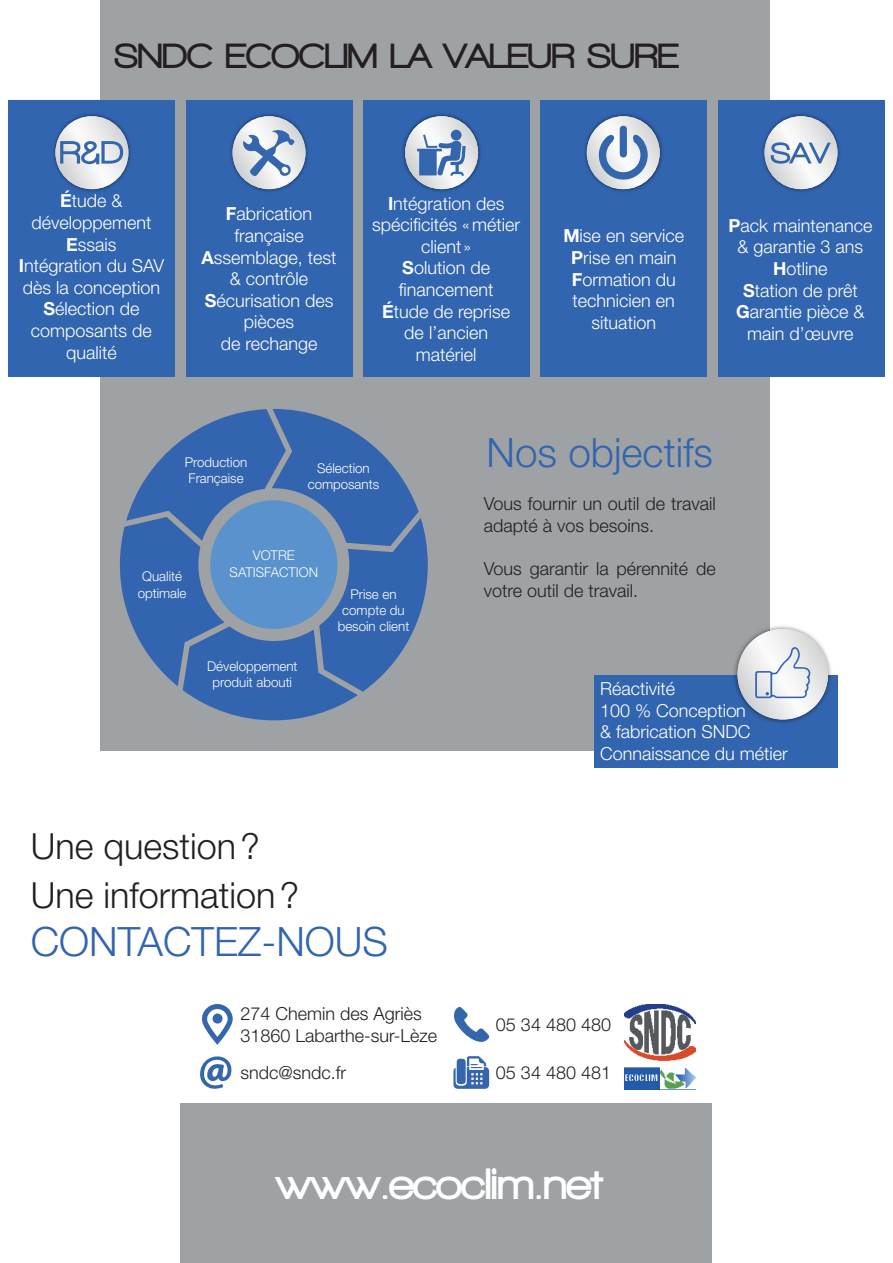
<style>
.page{position:relative;width:893px;height:1263px;background:#fff}
.page>*{position:absolute;margin:0;border:0;box-sizing:border-box;transform-origin:0 0}
.Titre{font:900 45px "Walkway";color:#fff}
.Texte{font:300 40.5px "Helvetica Neue LT Pro";color:#3265af}
.Texte-2{font:300 36px "Helvetica Neue LT Pro";color:#231f20}
.Titre-2{font:900 36px "Walkway";color:#231f20}
.texte_centré{font:300 18px/21.6px "Helvetica Neue LT Pro";color:#fff;text-align:center}
.Texte-3{font:300 18px/21.6px "Helvetica Neue LT Pro";color:#231f20}
.Texte-4{font:300 18px "Helvetica Neue LT Pro";color:#fff}
.t1{font:300 13.5px/16.2px "Helvetica Neue LT Pro";color:#fdfefe;text-align:center}
.s1{font-weight:700}
</style>
<div class="page">
<div style="left:100px;top:0;width:670px;height:750px;background:#9fa2a4"></div>
<div style="left:181px;top:1103px;width:531px;height:160px;background:#9fa2a4"></div>
<svg style="left:120px;top:409px;width:308px;height:311px"></svg>
<svg style="left:202px;top:1004px;width:31px;height:41px"></svg>
<div style="left:212px;top:1013px;width:11px;height:10px;background:#3366ad;border-radius:50%"></div>
<svg style="left:453px;top:1056px;width:36px;height:33px"></svg>
<svg style="left:200px;top:1056px;width:31px;height:33px"></svg>
<svg style="left:454px;top:1007px;width:35px;height:35px"></svg>
<img style="left:624px;top:1004px;width:71px;height:85px">
<div style="left:9px;top:101px;width:166px;height:276px;background:#3265af"></div>
<div style="left:186px;top:101px;width:166px;height:276px;background:#3265af"></div>
<div style="left:363px;top:101px;width:166px;height:276px;background:#3265af"></div>
<div style="left:540px;top:101px;width:166px;height:276px;background:#3265af"></div>
<div style="left:718px;top:101px;width:166px;height:276px;background:#3265af"></div>
<img style="left:53px;top:113px;width:78px;height:79px">
<svg style="left:55px;top:116px;width:73px;height:73px;background:#e6e7e8"></svg>
<svg style="left:60px;top:141px;width:63px;height:23px"></svg>
<img style="left:230px;top:113px;width:78px;height:79px">
<svg style="left:233px;top:116px;width:72px;height:73px;background:#e4e4e5"></svg>
<svg style="left:243px;top:130px;width:51px;height:46px"></svg>
<img style="left:402px;top:113px;width:79px;height:79px">
<svg style="left:405px;top:116px;width:73px;height:73px;background:#e3e4e5"></svg>
<div style="left:451px;top:130px;width:11px;height:10px;background:#3366ad;border-radius:50%"></div>
<svg style="left:417px;top:134px;width:49px;height:42px"></svg>
<img style="left:584px;top:113px;width:79px;height:79px">
<svg style="left:587px;top:116px;width:73px;height:73px"></svg>
<svg style="left:596px;top:126px;width:52px;height:56px"></svg>
<img style="left:762px;top:113px;width:78px;height:79px">
<svg style="left:764px;top:116px;width:73px;height:73px;background:#e6e7e8"></svg>
<svg style="left:771px;top:142px;width:60px;height:22px"></svg>
<div style="left:594px;top:675px;width:243px;height:92px;background:#3265af"></div>
<img style="left:734px;top:626px;width:97px;height:97px">
<svg style="left:737px;top:629px;width:91px;height:90px;background:#e3e4e5"></svg>
<svg style="left:755px;top:647px;width:56px;height:51px"></svg>
<p class="Titre-2" style="left:115px;top:36px;width:565px">SNDC ECOCLIM LA VALEUR SURE</p>
<p class="texte_centré" style="left:60px;top:190px;width:64px"><span class="s1">É</span>tude &amp;</p>
<p class="texte_centré" style="left:31px;top:211px;width:122px">développement</p>
<p class="texte_centré" style="left:66px;top:233px;width:52px"><span class="s1">E</span>ssais</p>
<p class="texte_centré" style="left:19px;top:255px;width:147px"><span class="s1">I</span>ntégration du SAV</p>
<p class="texte_centré" style="left:23px;top:276px;width:139px">dès la conception</p>
<p class="texte_centré" style="left:31px;top:298px;width:123px"><span class="s1">S</span>élection de composants de qualité</p>
<p class="texte_centré" style="left:226px;top:203px;width:88px"><span class="s1">F</span>abrication française</p>
<p class="texte_centré" style="left:202px;top:246px;width:136px"><span class="s1">A</span>ssemblage, test &amp; contrôle</p>
<p class="texte_centré" style="left:205px;top:289px;width:130px"><span class="s1">S</span>écurisation des pièces</p>
<p class="texte_centré" style="left:221px;top:332px;width:98px">de rechange</p>
<p class="texte_centré" style="left:372px;top:192px;width:149px"><span class="s1">I</span>ntégration des spécificités «métier client »</p>
<p class="texte_centré" style="left:399px;top:257px;width:96px;text-align:left"><span class="s1">S</span>olution de financement</p>
<p class="texte_centré" style="left:382px;top:300px;width:130px"><span class="s1">É</span>tude de reprise de l’ancien matériel</p>
<p class="texte_centré" style="left:563px;top:225px;width:122px"><span class="s1">M</span>ise en service</p>
<p class="texte_centré" style="left:571px;top:246px;width:107px"><span class="s1">P</span>rise en main</p>
<p class="texte_centré" style="left:572px;top:268px;width:106px"><span class="s1">F</span>ormation du technicien en situation</p>
<p class="texte_centré" style="left:728px;top:214px;width:146px"><span class="s1">P</span>ack maintenance &amp; garantie 3 ans</p>
<p class="texte_centré" style="left:773px;top:257px;width:56px"><span class="s1">H</span>otline</p>
<p class="texte_centré" style="left:743px;top:279px;width:116px"><span class="s1">S</span>tation de prêt</p>
<p class="texte_centré" style="left:736px;top:301px;width:130px"><span class="s1">G</span>arantie pièce &amp; main d’œuvre</p>
<p class="t1" style="left:185px;top:454px;width:64px;text-align:left">Production<br>Française</p>
<p class="t1" style="left:308px;top:459px;width:73px">Sélection composants</p>
<p class="t1" style="left:138px;top:568px;width:50px">Qualité optimale</p>
<p class="t1" style="left:230px;top:547px;width:90px">VOTRE<br>SATISFACTION</p>
<p class="t1" style="left:338px;top:585px;width:73px">Prise en compte du besoin client</p>
<p class="Texte" style="left:487px;top:428px;width:228px">Nos objectifs</p>
<p class="Texte-3" style="left:484px;top:492px;width:233px">Vous fournir un outil de travail adapté à vos besoins.</p>
<p class="Texte-3" style="left:484px;top:557px;width:233px">Vous garantir la pérennité de votre outil de travail.</p>
<p class="t1" style="left:207px;top:658px;width:92px">Développement produit abouti</p>
<p class="Texte-2" style="left:31px;top:824px;width:231px">Une question?</p>
<p class="Texte-2" style="left:31px;top:873px;width:270px">Une information?</p>
<p class="Texte" style="left:31px;top:917px;width:359px">CONTACTEZ-NOUS</p>
<p class="Texte-3" style="left:240px;top:1002px;width:183px">274 Chemin des Agriès</p>
<p class="Texte-3" style="left:240px;top:1024px;width:198px">31860 Labarthe-sur-Lèze</p>
<p class="Texte-3" style="left:240px;top:1061px;width:107px">sndc@sndc.fr</p>
<p class="Texte-4" style="left:600px;top:677px;width:77px">Réactivité</p>
<p class="Texte-4" style="left:600px;top:699px;width:147px">100 % Conception</p>
<p class="Texte-4" style="left:600px;top:721px;width:152px">&amp; fabrication SNDC</p>
<p class="Texte-4" style="left:600px;top:742px;width:189px">Connaissance du métier</p>
<p class="Texte-3" style="left:496px;top:1013px;width:117px">05 34 480 480</p>
<p class="Texte-3" style="left:496px;top:1061px;width:117px">05 34 480 481</p>
<p class="Titre" style="left:276px;top:1160px;width:328px">www.ecoclim.net</p>
</div>
